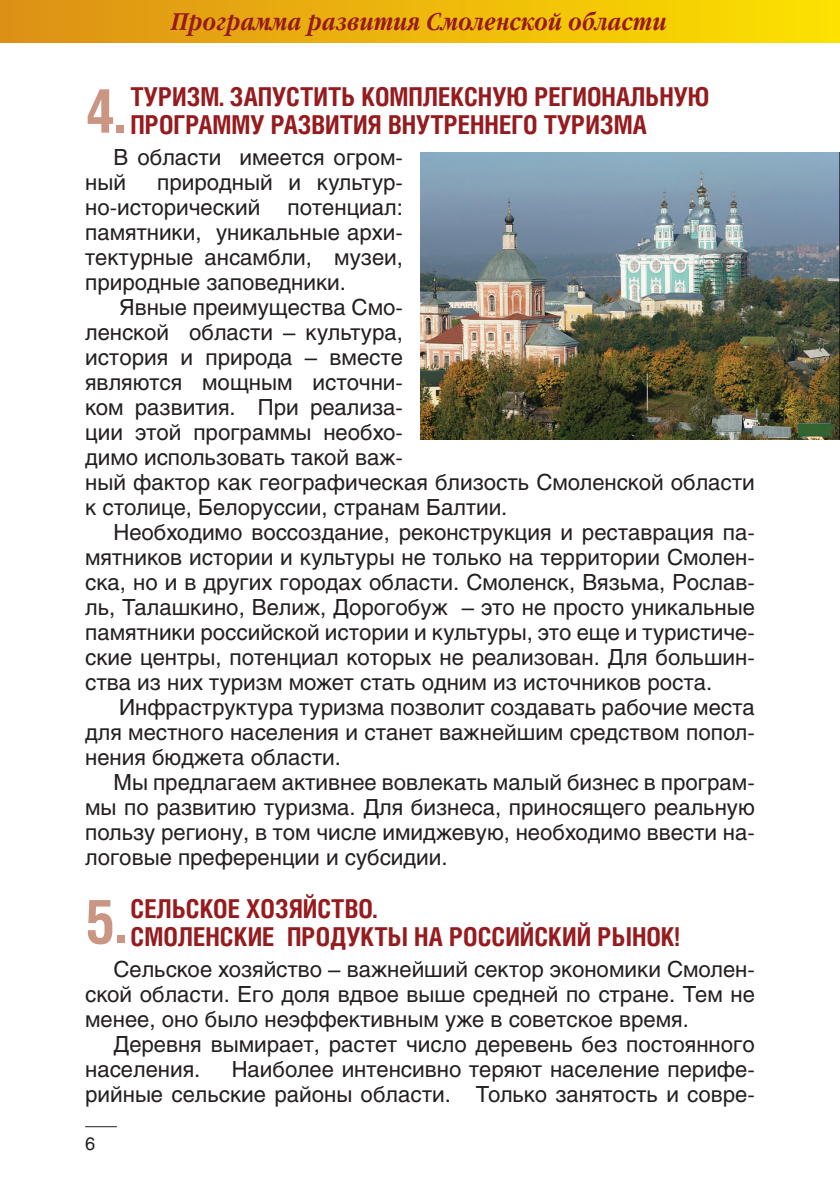
<style>
.page{position:relative;width:840px;height:1191px;background:#fff}
.page>*{position:absolute;margin:0;border:0;box-sizing:border-box;transform-origin:0 0}
.t1{font:700 61px "Helios Cond C";color:#cb9583}
.t2{font:700 26px/28px "Helios Cond C";color:#961b1e}
.t3{font:italic 700 24px "Garamond Narrow C";letter-spacing:.025em;color:#961b1e}
.t4{font:22px/25px "Helios C";color:#231f20;text-align:justify}
.t5{font:18px "Helios C";color:#231f20}
</style>
<div class="page">
<hr style="left:85px;top:1126px;width:32px;height:1px;background:#231f20">
<div style="left:0;top:0;width:839px;height:42px;background:linear-gradient(to right,#dd8f17,#fde100)"></div>
<img style="left:420px;top:152px;width:419px;height:287px">
<p class="t3" style="left:172px;top:9px;width:496px">Программа развития Смоленской области</p>
<p class="t2" style="left:130px;top:82px;width:580px">ТУРИЗМ. ЗАПУСТИТЬ КОМПЛЕКСНУЮ РЕГИОНАЛЬНУЮ<br>ПРОГРАММУ РАЗВИТИЯ ВНУТРЕННЕГО ТУРИЗМА</p>
<p class="t4" style="left:85px;top:144px;width:319px;text-indent:28px">В области имеется огром&shy;ный</p>
<h1 class="t1" style="left:85px;top:74px;width:42px">4.</h1>
<p class="t4" style="left:85px;top:169px;width:319px;text-indent:72px">природный и культур&shy;но-исторический потенциал: памятники, уникальные архи&shy;тектурные ансамбли, музеи, природные заповедники.</p>
<p class="t4" style="left:85px;top:294px;width:670px;text-align:left;text-indent:34px">Явные преимущества Смо-<br>ленской области – культура,<br>история и природа – вместе<br>являются мощным источни-<br>ком развития. При реализа-<br>ции этой программы необхо-<br>димо использовать такой важ-<br>ный фактор как географическая близость Смоленской области к столице, Белоруссии, странам Балтии.</p>
<p class="t4" style="left:85px;top:519px;width:670px;text-indent:28px">Необходимо воссоздание, реконструкция и реставрация па&shy;мятников истории и культуры не только на территории Смолен&shy;ска, но и в других городах области. Смоленск, Вязьма, Рослав&shy;ль, Талашкино, Велиж, Дорогобуж – это не просто уникальные памятники российской истории и культуры, это еще и туристиче&shy;ские центры, потенциал которых не реализован. Для большин&shy;ства из них туризм может стать одним из источников роста.</p>
<p class="t4" style="left:85px;top:694px;width:670px;text-indent:34px">Инфраструктура туризма позволит создавать рабочие места для местного населения и станет важнейшим средством попол&shy;нения бюджета области.</p>
<p class="t4" style="left:85px;top:769px;width:670px;text-indent:28px">Мы предлагаем активнее вовлекать малый бизнес в програм&shy;мы по развитию туризма. Для бизнеса, приносящего реальную пользу региону, в том числе имиджевую, необходимо ввести на&shy;логовые преференции и субсидии.</p>
<p class="t2" style="left:130px;top:894px;width:550px">СЕЛЬСКОЕ ХОЗЯЙСТВО.<br>СМОЛЕНСКИЕ ПРОДУКТЫ НА РОССИЙСКИЙ РЫНОК!</p>
<p class="t4" style="left:85px;top:956px;width:670px;text-indent:28px">Сельское хозяйство – важнейший сектор экономики Смолен&shy;ской области. Его доля вдвое выше средней по стране. Тем не менее, оно было неэффективным уже в советское время.</p>
<p class="t4" style="left:85px;top:1031px;width:670px;text-indent:28px">Деревня вымирает, растет число деревень без постоянного населения.</p>
<h1 class="t1" style="left:85px;top:885px;width:42px">5.</h1>
<p class="t4" style="left:85px;top:1056px;width:670px;text-align:right">Наиболее интенсивно теряют население перифе-<br>рийные сельские районы области. Только занятость и совре-</p>
<p class="t5" style="left:85px;top:1132px;width:12px">6</p>
</div>
